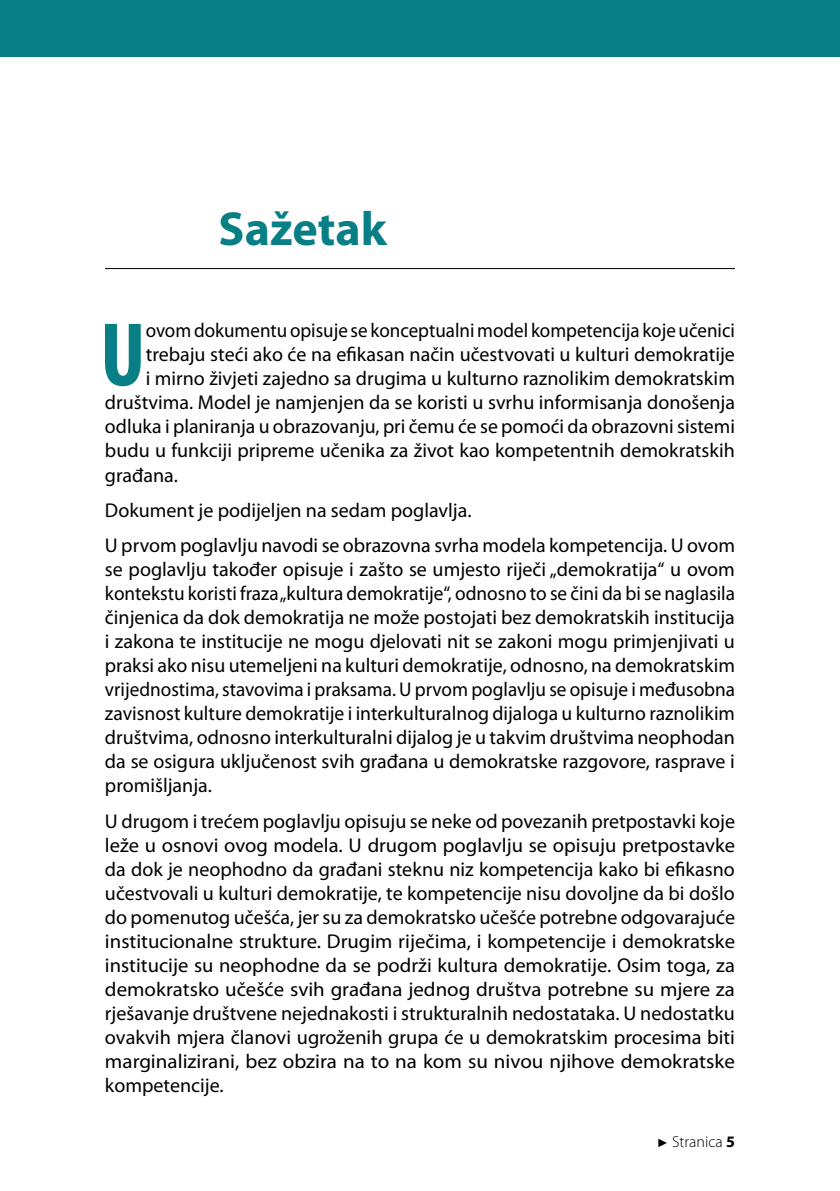
<style>
.page{position:relative;width:840px;height:1191px;background:#fff}
.page>*{position:absolute;margin:0;border:0;box-sizing:border-box;transform-origin:0 0}
.t1{font:700 condensed 91.2px "Myriad Pro";color:#077f85}
.t2{font:700 48px "Myriad Pro";color:#077f85}
.t3{font:20px/24px "Myriad Pro";color:#000;text-align:justify}
.t4{font:20px "Myriad Pro";color:#000;scale:.95 1}
.t5{font:300 16px "Myriad Pro";color:#000}
.s1{font-family:"Arial";font-weight:400;font-size:12px}
.s2{font-weight:700}
</style>
<div class="page">
<div style="left:0;top:0;width:839px;height:57px;background:#077f85"></div>
<hr style="left:105px;top:268px;width:629px;height:1px;background:#000">
<h2 class="t2" style="left:218px;top:198px;width:170px">Sažetak</h2>
<h1 class="t1" style="left:100px;top:298px;width:47px">U</h1>
<p class="t4" style="left:146px;top:318px;width:621px">ovom dokumentu opisuje se konceptualni model kompetencija koje učenici</p>
<p class="t3" style="left:146px;top:342px;width:590px">trebaju steći ako će na efikasan način učestvovati u kulturi demokratije</p>
<p class="t3" style="left:146px;top:366px;width:590px">i mirno živjeti zajedno sa drugima u kulturno raznolikim demokratskim</p>
<p class="t3" style="left:105px;top:390px;width:631px">društvima. Model je namjenjen da se koristi u svrhu informisanja donošenja</p>
<p class="t3" style="left:105px;top:414px;width:631px">odluka i planiranja u obrazovanju, pri čemu će se pomoći da obrazovni sistemi</p>
<p class="t3" style="left:105px;top:438px;width:631px">budu u funkciji pripreme učenika za život kao kompetentnih demokratskih</p>
<p class="t3" style="left:105px;top:462px;width:74px">građana.</p>
<p class="t3" style="left:105px;top:492px;width:631px;line-height:35.4px">Dokument je podijeljen na sedam poglavlja.<br>U prvom poglavlju navodi se obrazovna svrha modela kompetencija. U ovom</p>
<p class="t3" style="left:105px;top:557px;width:631px">se poglavlju također opisuje i zašto se umjesto riječi „demokratija“ u ovom kontekstu koristi fraza „kultura demokratije“, odnosno to se čini da bi se naglasila činjenica da dok demokratija ne može postojati bez demokratskih institucija i zakona te institucije ne mogu djelovati nit se zakoni mogu primjenjivati u praksi ako nisu utemeljeni na kulturi demokratije, odnosno, na demokratskim vrijednostima, stavovima i praksama. U prvom poglavlju se opisuje i međusobna zavisnost kulture demokratije i interkulturalnog dijaloga u kulturno raznolikim društvima, odnosno interkulturalni dijalog je u takvim društvima neophodan da se osigura uključenost svih građana u demokratske razgovore, rasprave i promišljanja.</p>
<p class="t3" style="left:105px;top:808px;width:631px">U drugom i trećem poglavlju opisuju se neke od povezanih pretpostavki koje leže u osnovi ovog modela. U drugom poglavlju se opisuju pretpostavke da dok je neophodno da građani steknu niz kompetencija kako bi efikasno učestvovali u kulturi demokratije, te kompetencije nisu dovoljne da bi došlo do pomenutog učešća, jer su za demokratsko učešće potrebne odgovarajuće institucionalne strukture. Drugim riječima, i kompetencije i demokratske institucije su neophodne da se podrži kultura demokratije. Osim toga, za demokratsko učešće svih građana jednog društva potrebne su mjere za rješavanje društvene nejednakosti i strukturalnih nedostataka. U nedostatku ovakvih mjera članovi ugroženih grupa će u demokratskim procesima biti marginalizirani, bez obzira na to na kom su nivou njihove demokratske kompetencije.</p>
<p class="t5" style="left:656px;top:1132px;width:80px"><span class="s1">►</span> Stranica <span class="s2">5</span></p>
</div>
